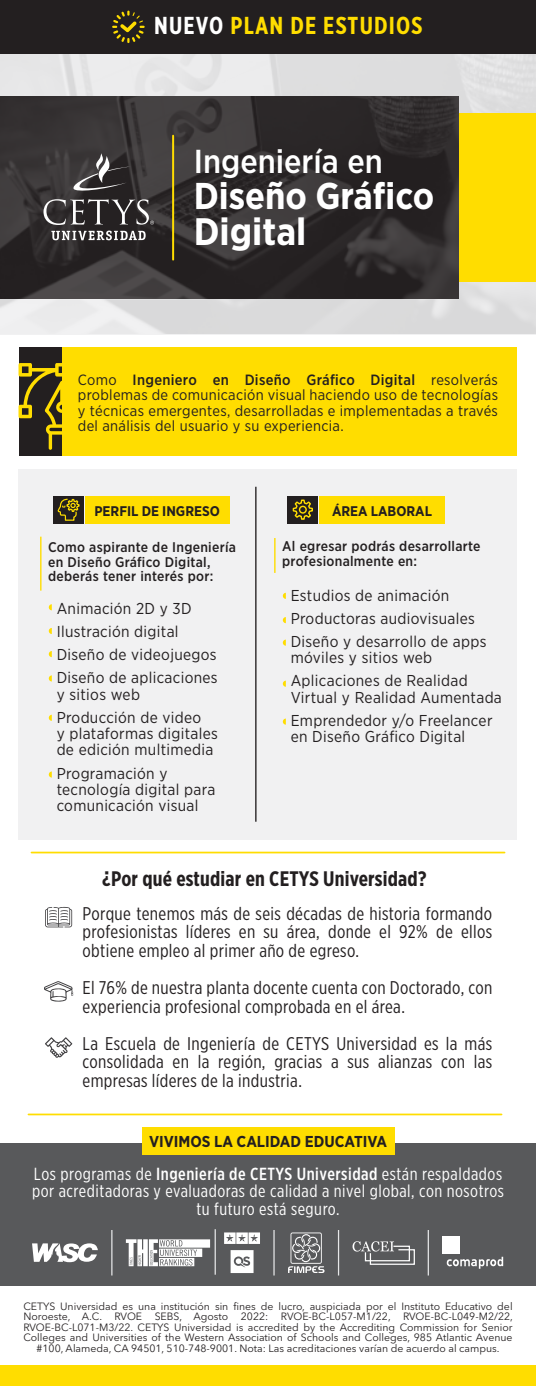
<style>
.page{position:relative;width:536px;height:1386px;background:#fff}
.page>*{position:absolute;margin:0;border:0;box-sizing:border-box;transform-origin:0 0}
.t1{font:700 38.32px "Gotham Narrow";color:#fff}
.t2{font:700 37.27px "Gotham Narrow";color:#fff}
.t3{font:500 33.07px "Gotham Narrow";color:#fff}
.t4{font:700 24.5px "Gotham X Narrow";letter-spacing:.05em;color:#fd0}
.t5{font:700 21px "Gotham X Narrow";letter-spacing:.01em;color:#231f20}
.t6{font:18.38px/18.6px "Gotham X Narrow";letter-spacing:.02em;color:#231f20;text-align:justify}
.t7{font:17.5px/17.5px "Gotham X Narrow";letter-spacing:.03em;color:#fff;text-align:center}
.t8{font:15.75px/23.1px "Gotham Narrow";letter-spacing:.02em;color:#231f20}
.t9{font:700 15.75px "Gotham Narrow";color:#231f20}
.t10{font:14.88px/15.6px "Gotham Narrow";letter-spacing:.02em;color:#231f20;text-align:justify}
.t11{font:500 14px/14.9px "Gotham Narrow";letter-spacing:.02em;color:#231f20}
.t12{font:700 14px "Gotham Narrow";color:#231f20}
.t13{font:10.5px/10.5px "Avenir Next LT Pro";color:#231f20;text-align:center}
.s1{color:#fff}
.s2{font-weight:500}
</style>
<div class="page">
<div style="left:0;top:1366px;width:536px;height:20px;background:#fd0"></div>
<div style="left:19px;top:469px;width:498px;height:370px;background:#f1f1f2"></div>
<div style="left:85px;top:496px;width:144px;height:27px;background:#fd0"></div>
<div style="left:53px;top:496px;width:30px;height:27px;background:#231f20"></div>
<svg style="left:57px;top:498px;width:23px;height:23px"></svg>
<svg style="left:49px;top:604px;width:3px;height:6px"></svg>
<svg style="left:49px;top:628px;width:3px;height:6px"></svg>
<svg style="left:49px;top:651px;width:3px;height:6px"></svg>
<svg style="left:49px;top:715px;width:3px;height:6px"></svg>
<svg style="left:49px;top:771px;width:3px;height:7px"></svg>
<svg style="left:49px;top:675px;width:3px;height:7px"></svg>
<hr style="left:40px;top:537px;width:1px;height:53px;background:#fd0">
<div style="left:319px;top:496px;width:126px;height:27px;background:#fd0"></div>
<div style="left:287px;top:496px;width:30px;height:27px;background:#231f20"></div>
<svg style="left:292px;top:499px;width:21px;height:21px"></svg>
<svg style="left:283px;top:593px;width:3px;height:6px"></svg>
<svg style="left:283px;top:617px;width:3px;height:6px"></svg>
<svg style="left:283px;top:681px;width:3px;height:6px"></svg>
<svg style="left:283px;top:719px;width:3px;height:6px"></svg>
<svg style="left:283px;top:640px;width:3px;height:6px"></svg>
<hr style="left:274px;top:539px;width:1px;height:33px;background:#fd0">
<hr style="left:255px;top:487px;width:1px;height:334px;background:#231f20">
<img style="left:0;top:54px;width:536px;height:280px">
<div style="left:0;top:114px;width:536px;height:168px;background:#fd0"></div>
<img style="left:0;top:96px;width:458px;height:203px">
<hr style="left:172px;top:136px;width:2px;height:124px;background:#fd0">
<svg style="left:72px;top:153px;width:60px;height:40px;background:#4a4748"></svg>
<svg style="left:51px;top:231px;width:95px;height:9px"></svg>
<svg style="left:43px;top:199px;width:111px;height:26px;background:#524f50"></svg>
<div style="left:19px;top:347px;width:47px;height:109px;background:#231f20"></div>
<div style="left:62px;top:347px;width:454px;height:109px;background:#fd0"></div>
<svg style="left:19px;top:363px;width:43px;height:87px"></svg>
<div style="left:0;top:0;width:536px;height:54px;background:#231f20"></div>
<svg style="left:112px;top:11px;width:33px;height:32px"></svg>
<div style="left:0;top:1143px;width:536px;height:142px;background:#58595b"></div>
<div style="left:142px;top:1128px;width:252px;height:27px;background:#fd0"></div>
<hr style="left:214px;top:1229px;width:2px;height:46px;background:#e6e7e8">
<svg style="left:32px;top:1243px;width:66px;height:19px"></svg>
<svg style="left:352px;top:1241px;width:63px;height:24px"></svg>
<svg style="left:288px;top:1233px;width:36px;height:40px"></svg>
<hr style="left:111px;top:1230px;width:1px;height:46px;background:#e6e7e8">
<hr style="left:338px;top:1230px;width:1px;height:46px;background:#e6e7e8">
<hr style="left:427px;top:1230px;width:2px;height:46px;background:#e6e7e8">
<hr style="left:273px;top:1230px;width:1px;height:46px;background:#e6e7e8">
<svg style="left:126px;top:1239px;width:84px;height:27px"></svg>
<svg style="left:224px;top:1232px;width:36px;height:12px"></svg>
<svg style="left:230px;top:1250px;width:23px;height:23px"></svg>
<svg style="left:442px;top:1237px;width:61px;height:32px"></svg>
<hr style="left:31px;top:852px;width:473px;height:1px;background:#fd0">
<hr style="left:28px;top:1114px;width:473px;height:1px;background:#fd0">
<svg style="left:44px;top:981px;width:29px;height:21px"></svg>
<svg style="left:45px;top:907px;width:27px;height:20px"></svg>
<svg style="left:45px;top:1037px;width:27px;height:21px"></svg>
<h3 class="t4" style="left:154px;top:10px;width:270px"><span class="s1">NUEVO</span> PLAN DE ESTUDIOS</h3>
<h3 class="t3" style="left:194px;top:140px;width:190px">Ingeniería en</h3>
<h2 class="t2" style="left:194px;top:172px;width:242px">Diseño Gráfico</h2>
<h1 class="t1" style="left:194px;top:207px;width:114px">Digital</h1>
<h3 class="t10" style="left:78px;top:371px;width:421px">Como <span class="s2">Ingeniero en Diseño Gráfico Digital</span> resolverás problemas de comunicación visual haciendo uso de tecnologías y técnicas emergentes, desarrolladas e implementadas a través del análisis del usuario y su experiencia.</h3>
<h3 class="t12" style="left:94px;top:502px;width:127px">PERFIL DE INGRESO</h3>
<h3 class="t11" style="left:48px;top:539px;width:189px">Como aspirante de Ingeniería en Diseño Gráfico Digital, deberás tener interés por:</h3>
<h3 class="t8" style="left:57px;top:596px;width:162px">Animación 2D y 3D<br>Ilustración digital<br>Diseño de videojuegos<br>Diseño de aplicaciones</h3>
<h3 class="t8" style="left:57px;top:682px;width:146px">y sitios web<br>Producción de video</h3>
<h3 class="t8" style="left:57px;top:725px;width:163px;line-height:16.4px">y plataformas digitales de edición multimedia</h3>
<h3 class="t8" style="left:57px;top:765px;width:160px;line-height:16.4px">Programación y tecnología digital para comunicación visual</h3>
<h3 class="t12" style="left:332px;top:502px;width:101px">ÁREA LABORAL</h3>
<h3 class="t11" style="left:282px;top:539px;width:200px">Al egresar podrás desarrollarte profesionalmente en:</h3>
<h3 class="t8" style="left:290px;top:583px;width:197px">Estudios de animación<br>Productoras audiovisuales<br>Diseño y desarrollo de apps</h3>
<h3 class="t8" style="left:290px;top:646px;width:178px">móviles y sitios web<br>Aplicaciones de Realidad</h3>
<h3 class="t8" style="left:290px;top:685px;width:213px">Virtual y Realidad Aumentada<br>Emprendedor y/o Freelancer</h3>
<h3 class="t8" style="left:290px;top:725px;width:176px">en Diseño Gráfico Digital</h3>
<h3 class="t5" style="left:102px;top:866px;width:325px">¿Por qué estudiar en CETYS Universidad?</h3>
<h3 class="t6" style="left:83px;top:904px;width:411px">Porque tenemos más de seis décadas de historia formando profesionistas líderes en su área, donde el 92% de ellos obtiene empleo al primer año de egreso.</h3>
<h3 class="t6" style="left:83px;top:978px;width:411px">El 76% de nuestra planta docente cuenta con Doctorado, con experiencia profesional comprobada en el área.</h3>
<h3 class="t6" style="left:83px;top:1034px;width:411px">La Escuela de Ingeniería de CETYS Universidad es la más consolidada en la región, gracias a sus alianzas con las empresas líderes de la industria.</h3>
<h3 class="t9" style="left:149px;top:1132px;width:239px">VIVIMOS LA CALIDAD EDUCATIVA</h3>
<h3 class="t7" style="left:32px;top:1165px;width:473px">Los programas de <span class="s2">Ingeniería de CETYS Universidad</span> están respaldados por acreditadoras y evaluadoras de calidad a nivel global, con nosotros tu futuro está seguro.</h3>
<p class="t13" style="left:23px;top:1301px;width:491px">CETYS Universidad es una institución sin fines de lucro, auspiciada por el Instituto Educativo del Noroeste, A.C. RVOE SEBS, Agosto 2022: RVOE-BC-L057-M1/22, RVOE-BC-L049-M2/22, RVOE-BC-L071-M3/22. CETYS Universidad is accredited by the Accrediting Commission for Senior Colleges and Universities of the Western Association of Schools and Colleges, 985 Atlantic Avenue #100, Alameda, CA 94501, 510-748-9001. Nota: Las acreditaciones varían de acuerdo al campus.</p>
</div>
